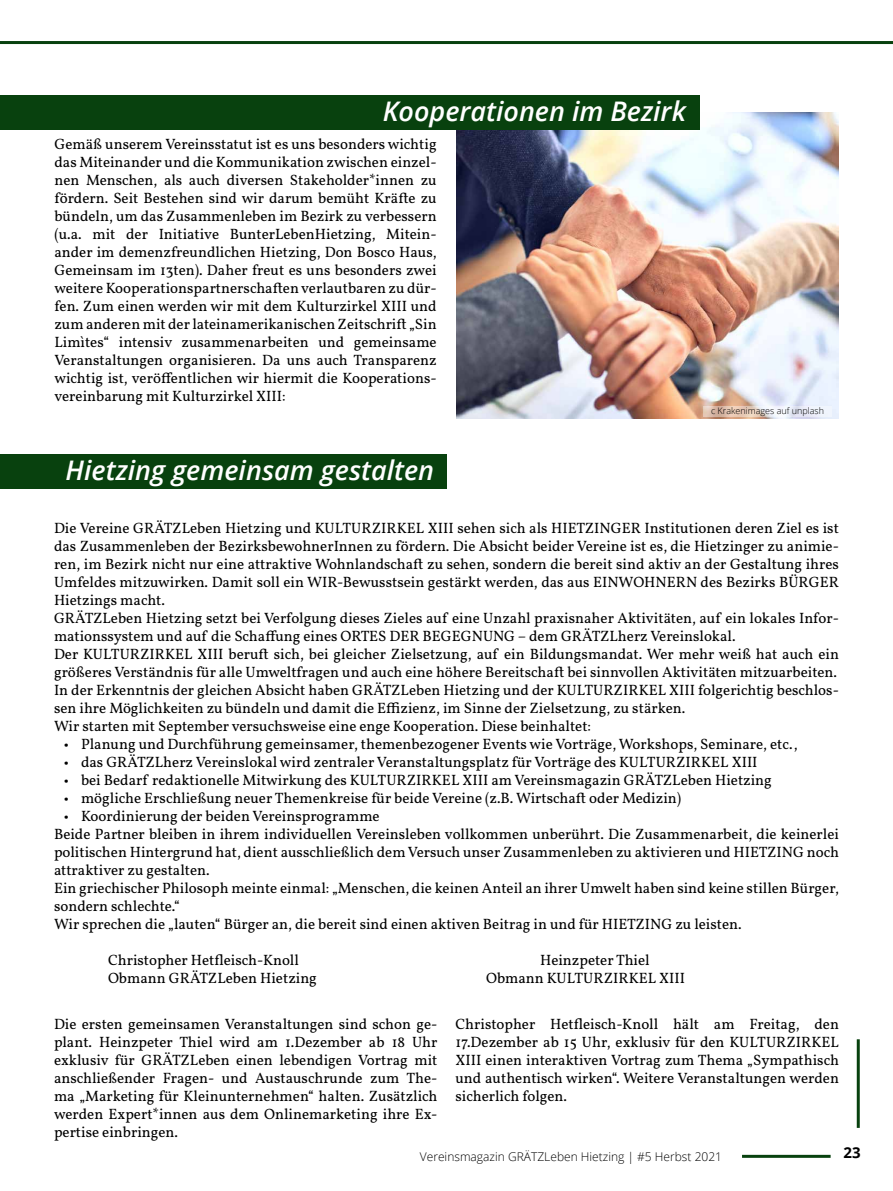
<style>
.page{position:relative;width:893px;height:1191px;background:#fff}
.page>*{position:absolute;margin:0;border:0;box-sizing:border-box;transform-origin:0 0}
.t1{font:italic 600 27px "Open Sans";color:#fff}
.t2{font:15px/18px "Vollkorn";color:#000;text-align:justify}
.t3{font:700 15px "Open Sans";color:#000}
.t4{font:300 12px "Open Sans";color:#000}
.t5{font:300 9px "Open Sans";color:#000}
</style>
<div class="page">
<hr style="left:857px;top:1039px;width:3px;height:88px;background:#08410e">
<hr style="left:742px;top:1154px;width:89px;height:3px;background:#08410e">
<hr style="left:0;top:41px;width:893px;height:3px;background:#08410e">
<img style="left:456px;top:113px;width:383px;height:306px">
<div style="left:0;top:455px;width:446px;height:34px;background:#08410e"></div>
<div style="left:0;top:96px;width:699px;height:34px;background:#08410e"></div>
<svg style="left:703px;top:406px;width:128px;height:10px"></svg>
<h1 class="t1" style="left:383px;top:93px;width:305px">Kooperationen im Bezirk</h1>
<p class="t2" style="left:54px;top:134px;width:384px">Gemäß unserem Vereinsstatut ist es uns besonders wichtig das Miteinander und die Kommunikation zwischen einzel&shy;nen Menschen, als auch diversen Stakeholder*innen zu fördern. Seit Bestehen sind wir darum bemüht Kräfte zu bündeln, um das Zusammenleben im Bezirk zu verbessern (u.a. mit der Initiative BunterLebenHietzing, Mitein&shy;ander im demenzfreundlichen Hietzing, Don Bosco Haus, Gemeinsam im 13ten). Daher freut es uns besonders zwei weitere Kooperationspartnerschaften verlautbaren zu dür&shy;fen. Zum einen werden wir mit dem Kulturzirkel XIII und zum anderen mit der lateinamerikanischen Zeitschrift „Sin Limìtes“ intensiv zusammenarbeiten und gemeinsame Veranstaltungen organisieren. Da uns auch Transparenz wichtig ist, veröffentlichen wir hiermit die Kooperations&shy;vereinbarung mit Kulturzirkel XIII:</p>
<h1 class="t1" style="left:66px;top:451px;width:370px">Hietzing gemeinsam gestalten</h1>
<p class="t5" style="left:711px;top:405px;width:115px">c Krakenimages auf unplash</p>
<p class="t2" style="left:54px;top:518px;width:786px;text-align:left">Die Vereine GRÄTZLeben Hietzing und KULTURZIRKEL XIII sehen sich als HIETZINGER Institutionen deren Ziel es ist das Zusammenleben der BezirksbewohnerInnen zu fördern. Die Absicht beider Vereine ist es, die Hietzinger zu animie&shy;ren, im Bezirk nicht nur eine attraktive Wohnlandschaft zu sehen, sondern die bereit sind aktiv an der Gestaltung ihres Umfeldes mitzuwirken. Damit soll ein WIR-Bewusstsein gestärkt werden, das aus EINWOHNERN des Bezirks BÜRGER Hietzings macht.<br>GRÄTZLeben Hietzing setzt bei Verfolgung dieses Zieles auf eine Unzahl praxisnaher Aktivitäten, auf ein lokales Infor&shy;mationssystem und auf die Schaffung eines ORTES DER BEGEGNUNG – dem GRÄTZLherz Vereinslokal.<br>Der KULTURZIRKEL XIII beruft sich, bei gleicher Zielsetzung, auf ein Bildungsmandat. Wer mehr weiß hat auch ein größeres Verständnis für alle Umweltfragen und auch eine höhere Bereitschaft bei sinnvollen Aktivitäten mitzuarbeiten.<br>In der Erkenntnis der gleichen Absicht haben GRÄTZLeben Hietzing und der KULTURZIRKEL XIII folgerichtig beschlos&shy;sen ihre Möglichkeiten zu bündeln und damit die Effizienz, im Sinne der Zielsetzung, zu stärken.<br>Wir starten mit September versuchsweise eine enge Kooperation. Diese beinhaltet:</p>
<p class="t2" style="left:64px;top:734px;width:735px">• Planung und Durchführung gemeinsamer, themenbezogener Events wie Vorträge, Workshops, Seminare, etc.,</p>
<p class="t2" style="left:64px;top:752px;width:695px">• das GRÄTZLherz Vereinslokal wird zentraler Veranstaltungsplatz für Vorträge des KULTURZIRKEL XIII</p>
<p class="t2" style="left:64px;top:770px;width:709px">• bei Bedarf redaktionelle Mitwirkung des KULTURZIRKEL XIII am Vereinsmagazin GRÄTZLeben Hietzing</p>
<p class="t2" style="left:64px;top:788px;width:619px">• mögliche Erschließung neuer Themenkreise für beide Vereine (z.B. Wirtschaft oder Medizin)</p>
<p class="t2" style="left:54px;top:806px;width:786px;text-align:left;text-indent:10px">• Koordinierung der beiden Vereinsprogramme<br>Beide Partner bleiben in ihrem individuellen Vereinsleben vollkommen unberührt. Die Zusammenarbeit, die keinerlei politischen Hintergrund hat, dient ausschließlich dem Versuch unser Zusammenleben zu aktivieren und HIETZING noch attraktiver zu gestalten.<br>Ein griechischer Philosoph meinte einmal: „Menschen, die keinen Anteil an ihrer Umwelt haben sind keine stillen Bürger, sondern schlechte.“<br>Wir sprechen die „lauten“ Bürger an, die bereit sind einen aktiven Beitrag in und für HIETZING zu leisten.</p>
<p class="t2" style="left:108px;top:950px;width:192px">Christopher Hetfleisch-Knoll</p>
<p class="t2" style="left:540px;top:950px;width:111px">Heinzpeter Thiel</p>
<p class="t2" style="left:108px;top:968px;width:210px">Obmann GRÄTZLeben Hietzing</p>
<p class="t2" style="left:486px;top:968px;width:201px">Obmann KULTURZIRKEL XIII</p>
<p class="t2" style="left:54px;top:1013px;width:385px">Die ersten gemeinsamen Veranstaltungen sind schon ge&shy;plant. Heinzpeter Thiel wird am 1.Dezember ab 18 Uhr exklusiv für GRÄTZLeben einen lebendigen Vortrag mit anschließender Fragen- und Austauschrunde zum The&shy;ma „Marketing für Kleinunternehmen“ halten. Zusätzlich werden Expert*innen aus dem Onlinemarketing ihre Ex&shy;pertise einbringen.</p>
<p class="t2" style="left:455px;top:1013px;width:385px">Christopher Hetfleisch-Knoll hält am Freitag, den 17.Dezember ab 15 Uhr, exklusiv für den KULTURZIRKEL XIII einen interaktiven Vortrag zum Thema „Sympathisch und authentisch wirken“. Weitere Veranstaltungen werden sicherlich folgen.</p>
<p class="t4" style="left:420px;top:1148px;width:304px">Vereinsmagazin GRÄTZLeben Hietzing | #5 Herbst 2021</p>
<p class="t3" style="left:843px;top:1141px;width:19px">23</p>
</div>
